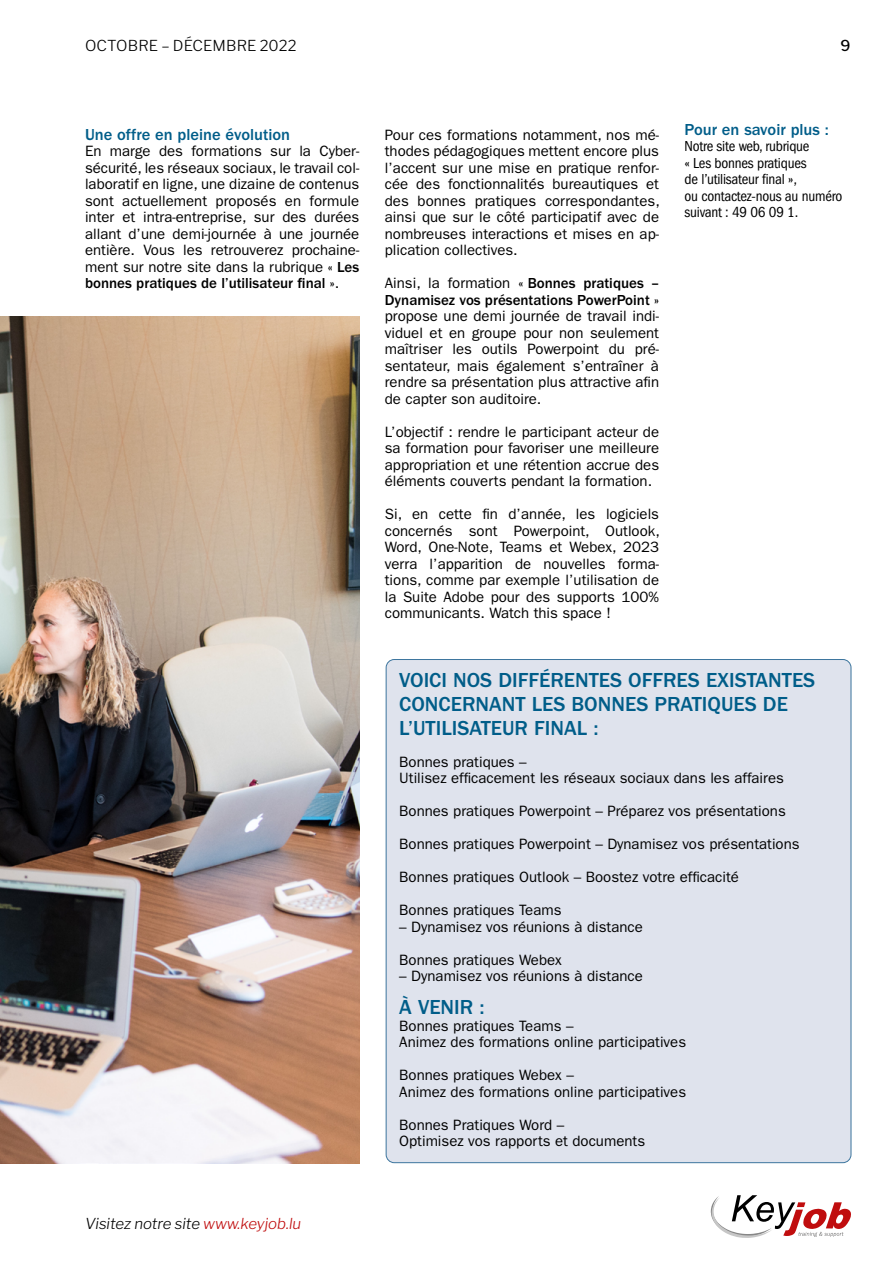
<style>
.page{position:relative;width:893px;height:1263px;background:#fff}
.page>*{position:absolute;margin:0;border:0;box-sizing:border-box;transform-origin:0 0}
.Intertitres{font:500 21px/24px "ITC Franklin Gothic Std";color:#005d89}
.Intertitres-2{font:500 16.5px "ITC Franklin Gothic Std";color:#005d89}
.Texte{font:15px/16.5px "ITC Franklin Gothic Std";color:#000;text-align:justify}
.Texte-2{font:condensed 15px/16.5px "ITC Franklin Gothic Std";letter-spacing:-.015em;color:#000}
.t1{font:italic 100 15px "Libre Franklin";color:#000}
.t2{font:100 15px "Libre Franklin";letter-spacing:.005em;color:#000}
.s1{font-weight:500}
.s2{color:#c00d0e}
</style>
<div class="page">
<img style="left:0;top:317px;width:359px;height:846px">
<div style="left:386px;top:659px;width:465px;height:504px;background:#dfe3ed;border-radius:8px"></div>
<svg style="left:711px;top:1195px;width:140px;height:43px"></svg>
<p class="t2" style="left:85px;top:34px;width:213px">OCTOBRE – DÉCEMBRE 2022</p>
<p class="t2" style="left:840px;top:34px;width:11px">9</p>
<p class="Intertitres-2" style="left:85px;top:125px;width:207px">Une offre en pleine évolution</p>
<p class="Texte" style="left:85px;top:143px;width:276px">En marge des formations sur la Cyber&shy;sécurité, les réseaux sociaux, le travail col&shy;laboratif en ligne, une dizaine de contenus sont actuellement proposés en formule inter et intra-entreprise, sur des durées allant d’une demi-journée à une journée entière. Vous les retrouverez prochaine&shy;ment sur notre site dans la rubrique <span class="s1">« Les bonnes pratiques de l’utilisateur final »</span>.</p>
<p class="Texte" style="left:385px;top:127px;width:276px">Pour ces formations notamment, nos mé&shy;thodes pédagogiques mettent encore plus l’accent sur une mise en pratique renfor&shy;cée des fonctionnalités bureautiques et des bonnes pratiques correspondantes, ainsi que sur le côté participatif avec de nombreuses interactions et mises en ap&shy;plication collectives.</p>
<p class="Texte" style="left:385px;top:275px;width:276px">Ainsi, la formation <span class="s1">« Bonnes pratiques – Dynamisez vos présentations PowerPoint » </span>propose une demi journée de travail indi&shy;viduel et en groupe pour non seulement maîtriser les outils Powerpoint du pré&shy;sentateur, mais également s’entraîner à rendre sa présentation plus attractive afin de capter son auditoire.</p>
<p class="Texte" style="left:385px;top:424px;width:276px">L’objectif : rendre le participant acteur de sa formation pour favoriser une meilleure appropriation et une rétention accrue des éléments couverts pendant la formation.</p>
<p class="Texte" style="left:385px;top:506px;width:277px">Si, en cette fin d’année, les logiciels concernés sont Powerpoint, Outlook, Word, One-Note, Teams et Webex, 2023 verra l’apparition de nouvelles forma&shy;tions, comme par exemple l’utilisation de la Suite Adobe pour des supports 100% communicants. Watch this space !</p>
<p class="Intertitres-2" style="left:685px;top:120px;width:146px">Pour en savoir plus :</p>
<p class="Texte-2" style="left:685px;top:138px;width:159px">Notre site web, rubrique<br>« Les bonnes pratiques<br>de l’utilisateur final »,<br>ou contactez-nous au numéro suivant : 49 06 09 1.</p>
<p class="Intertitres" style="left:399px;top:668px;width:418px">VOICI NOS DIFFÉRENTES OFFRES EXISTANTES<br>CONCERNANT LES BONNES PRATIQUES DE<br>L’UTILISATEUR FINAL :</p>
<p class="Texte" style="left:399px;top:754px;width:386px">Bonnes pratiques –<br>Utilisez efficacement les réseaux sociaux dans les affaires</p>
<p class="Texte" style="left:399px;top:803px;width:388px">Bonnes pratiques Powerpoint – Préparez vos présentations</p>
<p class="Texte" style="left:399px;top:836px;width:402px">Bonnes pratiques Powerpoint – Dynamisez vos présentations</p>
<p class="Texte" style="left:399px;top:869px;width:341px">Bonnes pratiques Outlook – Boostez votre efficacité</p>
<p class="Texte" style="left:399px;top:902px;width:164px">Bonnes pratiques Teams</p>
<p class="Texte" style="left:399px;top:919px;width:245px">– Dynamisez vos réunions à distance</p>
<p class="Texte" style="left:399px;top:952px;width:164px">Bonnes pratiques Webex</p>
<p class="Texte" style="left:399px;top:968px;width:245px">– Dynamisez vos réunions à distance</p>
<p class="Intertitres" style="left:399px;top:995px;width:87px">À VENIR :</p>
<p class="Texte" style="left:399px;top:1018px;width:288px">Bonnes pratiques Teams –<br>Animez des formations online participatives</p>
<p class="Texte" style="left:399px;top:1067px;width:288px">Bonnes pratiques Webex –<br>Animez des formations online participatives</p>
<p class="Texte" style="left:399px;top:1117px;width:247px">Bonnes Pratiques Word –<br>Optimisez vos rapports et documents</p>
<p class="t1" style="left:85px;top:1212px;width:218px">Visitez notre site <span class="s2">www.keyjob.lu</span></p>
</div>
